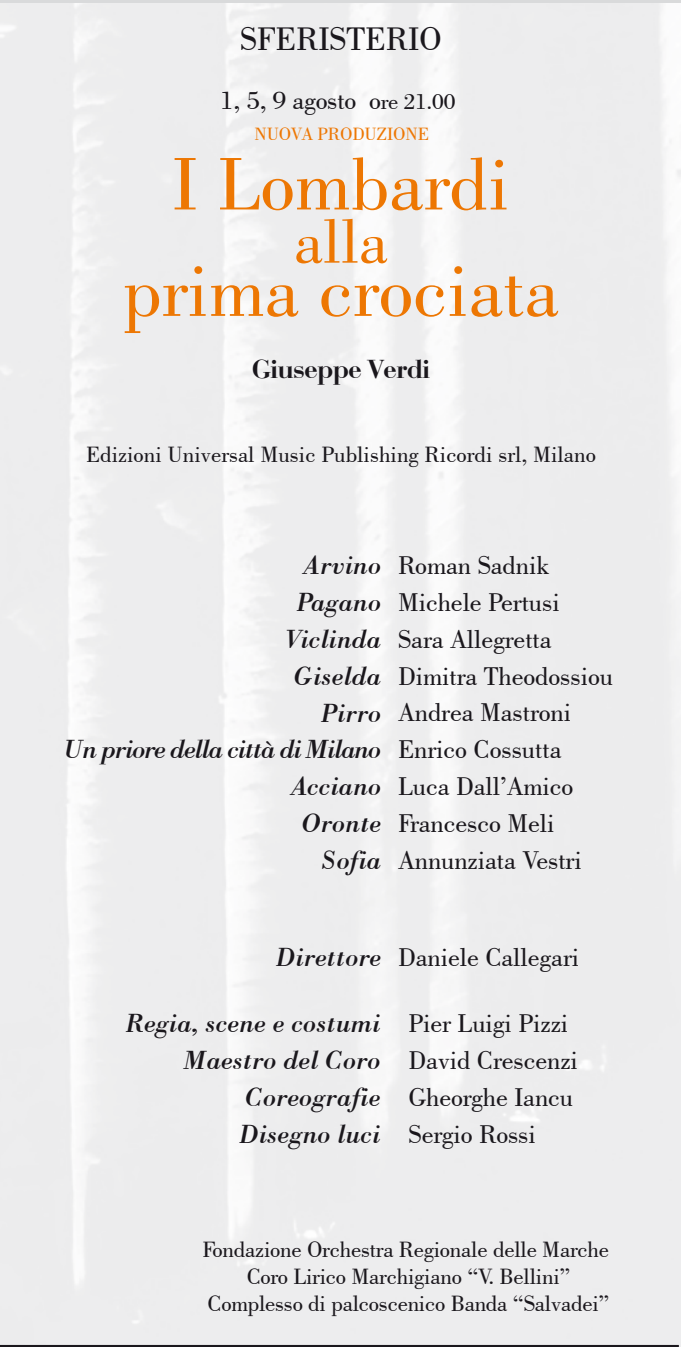
<style>
.page{position:relative;width:681px;height:1347px;background:#fff}
.page>*{position:absolute;margin:0;border:0;box-sizing:border-box;transform-origin:0 0}
.t1{font:78.25px "Bodoni BT";color:#ed7703}
.t2{font:65.75px "Bodoni BT";color:#ed7703}
.t3{font:34.5px "Bodoni BT";letter-spacing:-.005em;color:#1a171c}
.t4{font:27px/36.8px "Bodoni BT";letter-spacing:-.005em;color:#1a171c}
.t5{font:italic 27px/36.8px "Bodoni BT";letter-spacing:-.005em;color:#1a171c;text-align:right}
.t6{font:27px "Bodoni";letter-spacing:-.005em;color:#1a171c}
.t7{font:23.25px/27px "Bodoni BT";letter-spacing:-.01em;color:#1a171c;text-align:center}
.t8{font:18.75px "Bodoni BT";letter-spacing:-.005em;color:#ed7703}
.s1{font-size:23.25px}
.s2{font-style:italic}
</style>
<div class="page">
<img style="left:0;top:3px;width:680px;height:1343px">
<hr style="left:0;top:1344px;width:678px;height:2px;background:#1a171c">
<p class="t3" style="left:240px;top:17px;width:203px">SFERISTERIO</p>
<p class="t4" style="left:220px;top:81px;width:236px">1, 5, 9 agosto o<span class="s1">re 21.00</span></p>
<p class="t8" style="left:254px;top:122px;width:176px">NUOVA PRODUZIONE</p>
<p class="t1" style="left:172px;top:136px;width:339px">I Lombardi</p>
<p class="t2" style="left:294px;top:201px;width:95px">alla</p>
<p class="t1" style="left:123px;top:242px;width:437px">prima crociata</p>
<p class="t6" style="left:252px;top:353px;width:179px">Giuseppe Verdi</p>
<p class="t7" style="left:86px;top:440px;width:511px">Edizioni Universal Music Publishing Ricordi srl, Milano</p>
<p class="t5" style="left:64px;top:546px;width:318px">Arvino<br>Pagano<br>Viclinda<br>Giselda<br>Pirro<br>Un priore della città di Milano<br>Acciano<br>Oronte<br>Sofia</p>
<p class="t4" style="left:398px;top:546px;width:216px">Roman Sadnik<br>Michele Pertusi<br>Sara Allegretta<br>Dimitra Theodossiou<br>Andrea Mastroni<br>Enrico Cossutta<br>Luca Dall’Amico<br>Francesco Meli<br>Annunziata Vestri</p>
<p class="t4" style="left:276px;top:938px;width:304px"><span class="s2">Direttore</span> Daniele Callegari</p>
<p class="t5" style="left:126px;top:1004px;width:256px">Regia, scene e costumi<br>Maestro del Coro<br>Coreografie<br>Disegno luci</p>
<p class="t4" style="left:408px;top:1004px;width:171px">Pier Luigi Pizzi<br>David Crescenzi<br>Gheorghe Iancu<br>Sergio Rossi</p>
<p class="t7" style="left:202px;top:1235px;width:408px">Fondazione Orchestra Regionale delle Marche<br>Coro Lirico Marchigiano “V. Bellini”<br>Complesso di palcoscenico Banda “Salvadei”</p>
</div>
